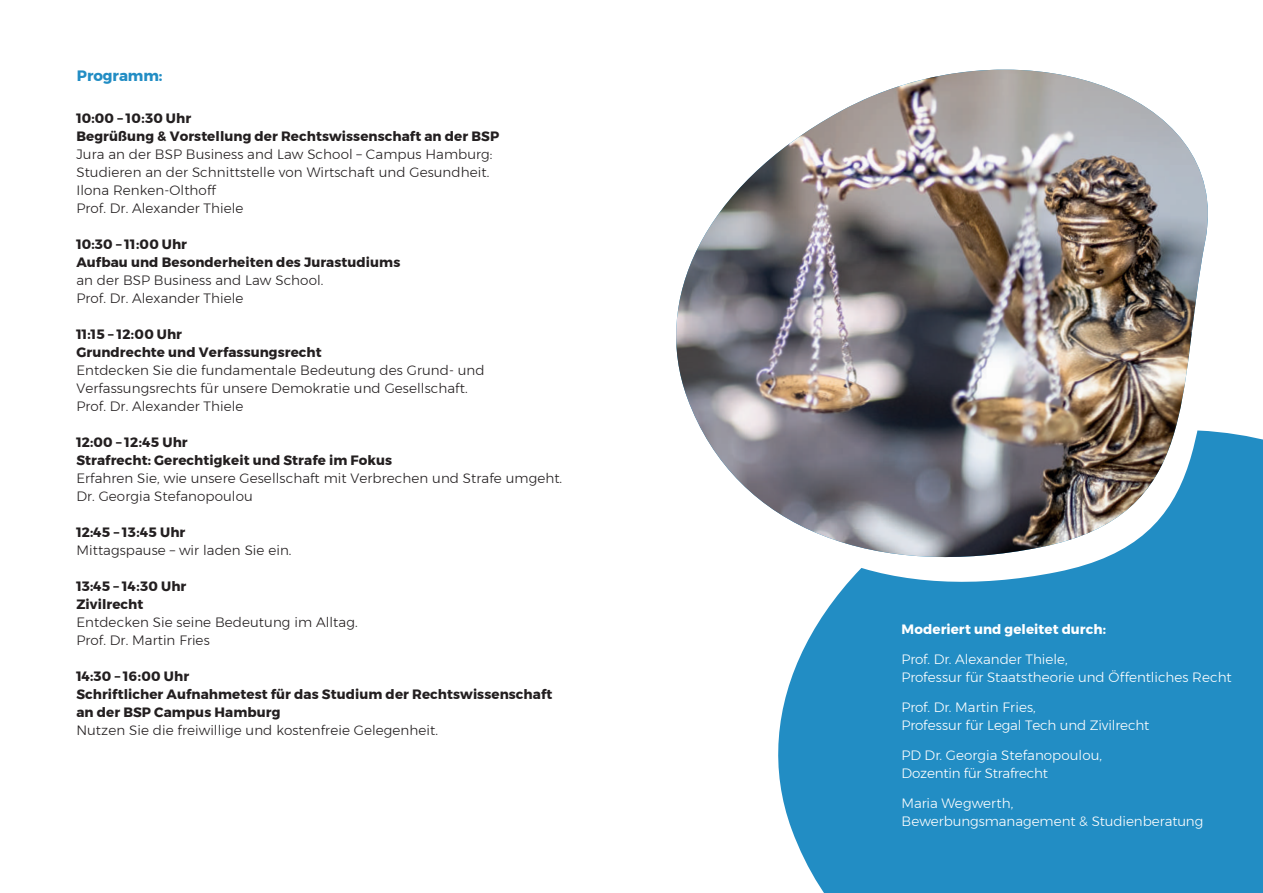
<style>
.page{position:relative;width:1263px;height:893px;background:#fff}
.page>*{position:absolute;margin:0;border:0;box-sizing:border-box;transform-origin:0 0}
.t1{font:700 15px "Montserrat";letter-spacing:-.005em;color:#228dc4}
.t2{font:300 13.5px/18px "Montserrat";letter-spacing:.005em;color:#231f20}
.t3{font:700 13.5px/18px "Montserrat";letter-spacing:.005em;color:#231f20}
.t4{font:300 13.5px/18px "Montserrat";color:#fff}
.t5{font:700 13.5px "Montserrat";letter-spacing:.005em;color:#fff}
</style>
<div class="page">
<div style="left:778px;top:437px;width:485px;height:456px;background:#228dc4"></div>
<svg style="left:778px;top:434px;width:473px;height:170px;background:#3d9bcb"></svg>
<svg style="left:778px;top:69px;width:456px;height:510px"></svg>
<img style="left:676px;top:70px;width:549px;height:491px">
<p class="t1" style="left:77px;top:64px;width:87px">Programm:</p>
<p class="t3" style="left:76px;top:109px;width:424px">10:00 – 10:30 Uhr<br>Begrüßung &amp; Vorstellung der Rechtswissenschaft an der BSP</p>
<p class="t2" style="left:76px;top:145px;width:418px">Jura an der BSP Business and Law School – Campus Hamburg:<br>Studieren an der Schnittstelle von Wirtschaft und Gesundheit.<br>Ilona Renken-Olthoff<br>Prof. Dr. Alexander Thiele</p>
<p class="t3" style="left:76px;top:235px;width:325px">10:30 – 11:00 Uhr<br>Aufbau und Besonderheiten des Jurastudiums</p>
<p class="t2" style="left:76px;top:271px;width:249px">an der BSP Business and Law School.<br>Prof. Dr. Alexander Thiele</p>
<p class="t3" style="left:76px;top:325px;width:247px">11:15 – 12:00 Uhr<br>Grundrechte und Verfassungsrecht</p>
<p class="t2" style="left:76px;top:361px;width:410px">Entdecken Sie die fundamentale Bedeutung des Grund- und<br>Verfassungsrechts für unsere Demokratie und Gesellschaft.<br>Prof. Dr. Alexander Thiele</p>
<p class="t3" style="left:76px;top:433px;width:317px">12:00 – 12:45 Uhr<br>Strafrecht: Gerechtigkeit und Strafe im Fokus</p>
<p class="t2" style="left:76px;top:469px;width:487px">Erfahren Sie, wie unsere Gesellschaft mit Verbrechen und Strafe umgeht.<br>Dr. Georgia Stefanopoulou</p>
<p class="t3" style="left:76px;top:523px;width:111px">12:45 – 13:45 Uhr</p>
<p class="t2" style="left:76px;top:541px;width:217px">Mittagspause – wir laden Sie ein.</p>
<p class="t3" style="left:76px;top:577px;width:112px">13:45 – 14:30 Uhr<br>Zivilrecht</p>
<p class="t2" style="left:76px;top:613px;width:283px">Entdecken Sie seine Bedeutung im Alltag.<br>Prof. Dr. Martin Fries</p>
<p class="t3" style="left:76px;top:667px;width:477px">14:30 – 16:00 Uhr<br>Schriftlicher Aufnahmetest für das Studium der Rechtswissenschaft an der BSP Campus Hamburg</p>
<p class="t2" style="left:76px;top:721px;width:363px">Nutzen Sie die freiwillige und kostenfreie Gelegenheit.</p>
<p class="t5" style="left:901px;top:618px;width:206px">Moderiert und geleitet durch:</p>
<p class="t4" style="left:901px;top:650px;width:332px">Prof. Dr. Alexander Thiele,<br>Professur für Staatstheorie und Öffentliches Recht</p>
<p class="t4" style="left:901px;top:698px;width:249px">Prof. Dr. Martin Fries,<br>Professur für Legal Tech und Zivilrecht</p>
<p class="t4" style="left:901px;top:746px;width:202px">PD Dr. Georgia Stefanopoulou,<br>Dozentin für Strafrecht</p>
<p class="t4" style="left:901px;top:794px;width:303px">Maria Wegwerth,<br>Bewerbungsmanagement &amp; Studienberatung</p>
</div>
